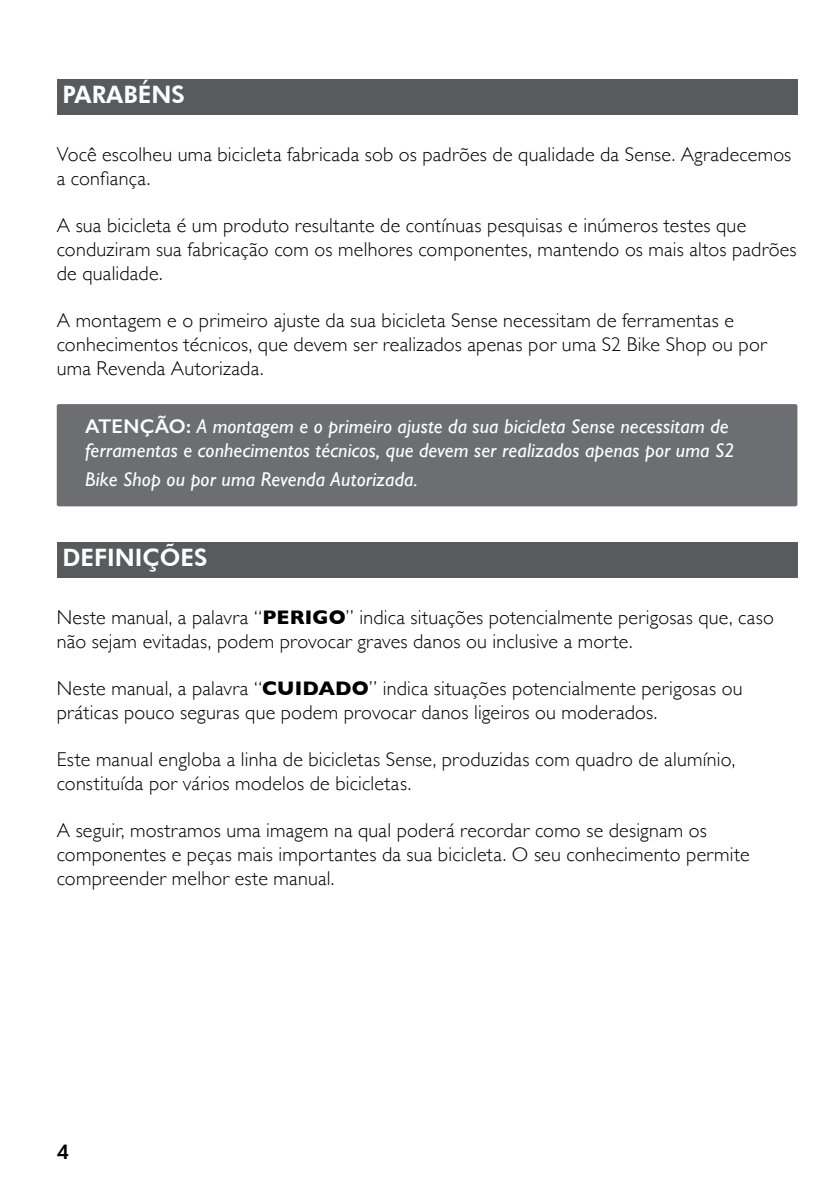
<style>
.page{position:relative;width:840px;height:1191px;background:#fff}
.page>*{position:absolute;margin:0;border:0;box-sizing:border-box;transform-origin:0 0}
.t1{font:800 24px "Futura BT";color:#fff}
.t2{font:300 20px/24px "Gill Sans";letter-spacing:.01em;color:#000}
.t3{font:italic 20px/24px "Gill Sans";letter-spacing:.01em;color:#fff}
.t4{font:800 20px "Futura BT";color:#000}
.s1{font-weight:600;font-style:normal}
.s2{font-weight:700}
</style>
<div class="page">
<div style="left:57px;top:79px;width:740px;height:36px;background:#585b5c"></div>
<div style="left:57px;top:404px;width:740px;height:102px;background:#6d6e71;border-radius:2px"></div>
<div style="left:57px;top:542px;width:740px;height:36px;background:#585b5c"></div>
<p class="t1" style="left:62px;top:80px;width:124px">PARABÉNS</p>
<p class="t2" style="left:57px;top:142px;width:735px">Você escolheu uma bicicleta fabricada sob os padrões de qualidade da Sense. Agradecemos a confiança.</p>
<p class="t2" style="left:57px;top:212px;width:741px">A sua bicicleta é um produto resultante de contínuas pesquisas e inúmeros testes que conduziram sua fabricação com os melhores componentes, mantendo os mais altos padrões de qualidade.</p>
<p class="t2" style="left:57px;top:307px;width:711px">A montagem e o primeiro ajuste da sua bicicleta Sense necessitam de ferramentas e conhecimentos técnicos, que devem ser realizados apenas por uma S2 Bike Shop ou por uma Revenda Autorizada.</p>
<p class="t3" style="left:85px;top:414px;width:650px"><span class="s1">ATENÇÃO:</span> A montagem e o primeiro ajuste da sua bicicleta Sense necessitam de ferramentas e conhecimentos técnicos, que devem ser realizados apenas por uma S2</p>
<p class="t3" style="left:85px;top:467px;width:334px">Bike Shop ou por uma Revenda Autorizada.</p>
<p class="t1" style="left:62px;top:543px;width:147px">DEFINIÇÕES</p>
<p class="t2" style="left:57px;top:605px;width:718px">Neste manual, a palavra “<span class="s2">PERIGO</span>” indica situações potencialmente perigosas que, caso não sejam evitadas, podem provocar graves danos ou inclusive a morte.</p>
<p class="t2" style="left:57px;top:675px;width:687px">Neste manual, a palavra “<span class="s2">CUIDADO</span>” indica situações potencialmente perigosas ou práticas pouco seguras que podem provocar danos ligeiros ou moderados.</p>
<p class="t2" style="left:57px;top:746px;width:679px">Este manual engloba a linha de bicicletas Sense, produzidas com quadro de alumínio, constituída por vários modelos de bicicletas.</p>
<p class="t2" style="left:57px;top:817px;width:694px">A seguir, mostramos uma imagem na qual poderá recordar como se designam os componentes e peças mais importantes da sua bicicleta. O seu conhecimento permite compreender melhor este manual.</p>
<p class="t4" style="left:57px;top:1139px;width:14px">4</p>
</div>
